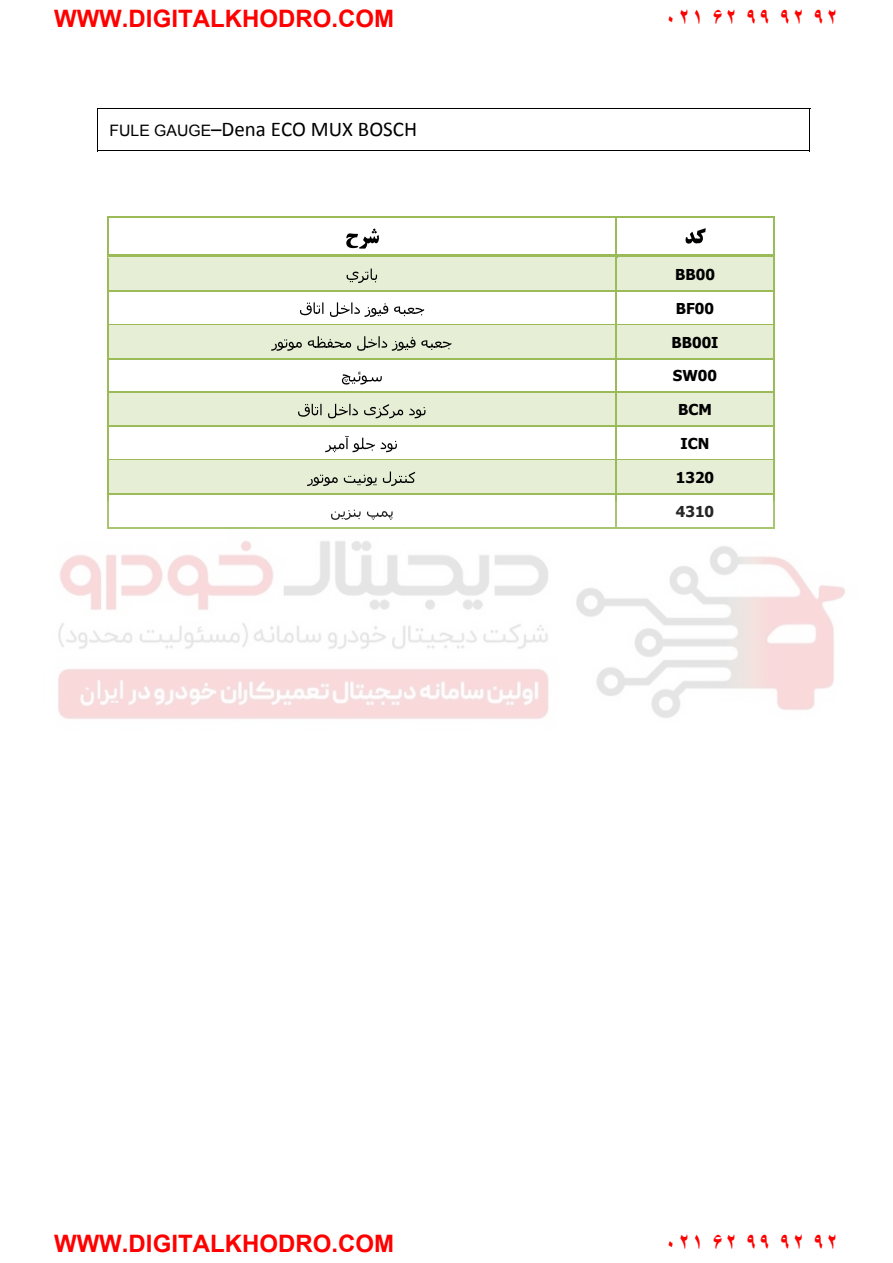
<style>
.page{position:relative;width:893px;height:1263px;background:#fff}
.page>*{position:absolute;margin:0;border:0;box-sizing:border-box;transform-origin:0 0}
.t1{font:700 24px "Arial";color:#f00}
.t2{font:21px "Calibri";color:#000}
.t3{font:700 15px "Tahoma";color:#000}
.s1{font-family:"Arial";font-size:15.75px}
</style>
<div class="page">
<hr style="left:97px;top:108px;width:713px;height:1px;background:#000">
<hr style="left:97px;top:109px;width:1px;height:42px;background:#000">
<hr style="left:97px;top:151px;width:542px;height:1px;background:#000">
<hr style="left:640px;top:151px;width:169px;height:1px;background:#000">
<hr style="left:809px;top:109px;width:1px;height:42px;background:#000">
<svg style="left:685px;top:228px;width:21px;height:16px"></svg>
<svg style="left:346px;top:228px;width:33px;height:21px"></svg>
<hr style="left:107px;top:216px;width:508px;height:1px;background:#9bbb59">
<hr style="left:616px;top:216px;width:157px;height:1px;background:#9bbb59">
<hr style="left:107px;top:218px;width:2px;height:36px;background:#9bbb59">
<hr style="left:615px;top:218px;width:1px;height:36px;background:#9bbb59">
<hr style="left:773px;top:218px;width:2px;height:36px;background:#9bbb59">
<div style="left:616px;top:258px;width:157px;height:32px;background:#e6eed5"></div>
<div style="left:109px;top:258px;width:506px;height:32px;background:#e6eed5"></div>
<svg style="left:347px;top:269px;width:30px;height:14px"></svg>
<svg style="left:109px;top:254px;width:506px;height:4px;background:#adc778"></svg>
<svg style="left:615px;top:254px;width:158px;height:4px"></svg>
<hr style="left:107px;top:258px;width:2px;height:32px;background:#9bbb59">
<hr style="left:615px;top:258px;width:1px;height:32px;background:#9bbb59">
<hr style="left:773px;top:258px;width:2px;height:32px;background:#9bbb59">
<svg style="left:300px;top:302px;width:23px;height:13px"></svg>
<svg style="left:330px;top:302px;width:58px;height:15px"></svg>
<svg style="left:394px;top:306px;width:30px;height:10px"></svg>
<hr style="left:109px;top:290px;width:506px;height:2px;background:#9bbb59">
<hr style="left:616px;top:290px;width:157px;height:2px;background:#9bbb59">
<hr style="left:107px;top:292px;width:2px;height:32px;background:#9bbb59">
<hr style="left:615px;top:292px;width:1px;height:32px;background:#9bbb59">
<hr style="left:773px;top:292px;width:2px;height:32px;background:#9bbb59">
<div style="left:616px;top:326px;width:157px;height:32px;background:#e6eed5"></div>
<div style="left:109px;top:326px;width:506px;height:32px;background:#e6eed5"></div>
<svg style="left:271px;top:339px;width:31px;height:12px"></svg>
<svg style="left:308px;top:336px;width:43px;height:12px"></svg>
<svg style="left:357px;top:336px;width:58px;height:15px"></svg>
<svg style="left:421px;top:340px;width:30px;height:10px"></svg>
<hr style="left:109px;top:324px;width:506px;height:1px;background:#9bbb59">
<hr style="left:109px;top:325px;width:506px;height:1px;background:#e6eed5">
<hr style="left:616px;top:324px;width:157px;height:1px;background:#9bbb59">
<hr style="left:616px;top:325px;width:157px;height:1px;background:#e6eed5">
<hr style="left:107px;top:326px;width:2px;height:32px;background:#9bbb59">
<hr style="left:615px;top:326px;width:1px;height:32px;background:#9bbb59">
<hr style="left:773px;top:326px;width:2px;height:32px;background:#9bbb59">
<svg style="left:342px;top:372px;width:40px;height:13px"></svg>
<hr style="left:109px;top:358px;width:506px;height:1px;background:#9bbb59">
<hr style="left:616px;top:358px;width:157px;height:1px;background:#9bbb59">
<hr style="left:107px;top:359px;width:2px;height:33px;background:#9bbb59">
<hr style="left:615px;top:359px;width:1px;height:33px;background:#9bbb59">
<hr style="left:773px;top:359px;width:2px;height:33px;background:#9bbb59">
<div style="left:616px;top:393px;width:157px;height:32px;background:#e6eed5"></div>
<div style="left:109px;top:393px;width:506px;height:32px;background:#e6eed5"></div>
<svg style="left:298px;top:404px;width:24px;height:13px"></svg>
<svg style="left:328px;top:404px;width:30px;height:14px"></svg>
<svg style="left:364px;top:404px;width:39px;height:14px"></svg>
<svg style="left:409px;top:407px;width:16px;height:11px"></svg>
<hr style="left:109px;top:392px;width:506px;height:1px;background:#9bbb59">
<hr style="left:616px;top:392px;width:157px;height:1px;background:#9bbb59">
<hr style="left:107px;top:393px;width:2px;height:32px;background:#9bbb59">
<hr style="left:615px;top:393px;width:1px;height:32px;background:#9bbb59">
<hr style="left:773px;top:393px;width:2px;height:32px;background:#9bbb59">
<svg style="left:325px;top:436px;width:50px;height:16px"></svg>
<svg style="left:381px;top:441px;width:16px;height:11px"></svg>
<hr style="left:109px;top:425px;width:506px;height:2px;background:#9bbb59">
<hr style="left:616px;top:425px;width:157px;height:2px;background:#9bbb59">
<hr style="left:107px;top:427px;width:2px;height:32px;background:#9bbb59">
<hr style="left:615px;top:427px;width:1px;height:32px;background:#9bbb59">
<hr style="left:773px;top:427px;width:2px;height:32px;background:#9bbb59">
<div style="left:616px;top:461px;width:157px;height:32px;background:#e6eed5"></div>
<div style="left:109px;top:461px;width:506px;height:32px;background:#e6eed5"></div>
<svg style="left:307px;top:475px;width:31px;height:11px"></svg>
<svg style="left:344px;top:475px;width:32px;height:11px"></svg>
<svg style="left:383px;top:472px;width:32px;height:14px"></svg>
<hr style="left:109px;top:459px;width:506px;height:2px;background:#9bbb59">
<hr style="left:616px;top:459px;width:157px;height:2px;background:#9bbb59">
<hr style="left:107px;top:461px;width:2px;height:32px;background:#9bbb59">
<hr style="left:615px;top:461px;width:1px;height:32px;background:#9bbb59">
<hr style="left:773px;top:461px;width:2px;height:32px;background:#9bbb59">
<hr style="left:109px;top:493px;width:506px;height:2px;background:#9bbb59">
<hr style="left:616px;top:493px;width:157px;height:2px;background:#9bbb59">
<hr style="left:107px;top:495px;width:2px;height:33px;background:#9bbb59">
<hr style="left:615px;top:495px;width:1px;height:33px;background:#9bbb59">
<hr style="left:773px;top:495px;width:2px;height:33px;background:#9bbb59">
<img style="left:58px;top:501px;width:787px;height:218px">
<p class="t1" style="left:54px;top:2px;width:341px">WWW.DIGITALKHODRO.COM</p>
<p class="t1" style="left:664px;top:2px;width:176px">۰۲۱ ۶۲ ۹۹ ۹۲ ۹۲</p>
<p class="t2" style="left:110px;top:116px;width:309px"><span class="s1">FULE GAUGE</span>–Dena ECO MUX BOSCH</p>
<p class="t3" style="left:675px;top:264px;width:41px">BB00</p>
<p class="t3" style="left:676px;top:298px;width:40px">BF00</p>
<p class="t3" style="left:671px;top:332px;width:48px">BB00I</p>
<p class="t3" style="left:673px;top:365px;width:46px">SW00</p>
<p class="t3" style="left:678px;top:399px;width:35px">BCM</p>
<p class="t3" style="left:680px;top:433px;width:30px">ICN</p>
<p class="t3" style="left:676px;top:467px;width:40px">1320</p>
<p class="t3" style="left:676px;top:501px;width:40px">4310</p>
<p class="t1" style="left:54px;top:1227px;width:341px">WWW.DIGITALKHODRO.COM</p>
<p class="t1" style="left:664px;top:1227px;width:176px">۰۲۱ ۶۲ ۹۹ ۹۲ ۹۲</p>
</div>
